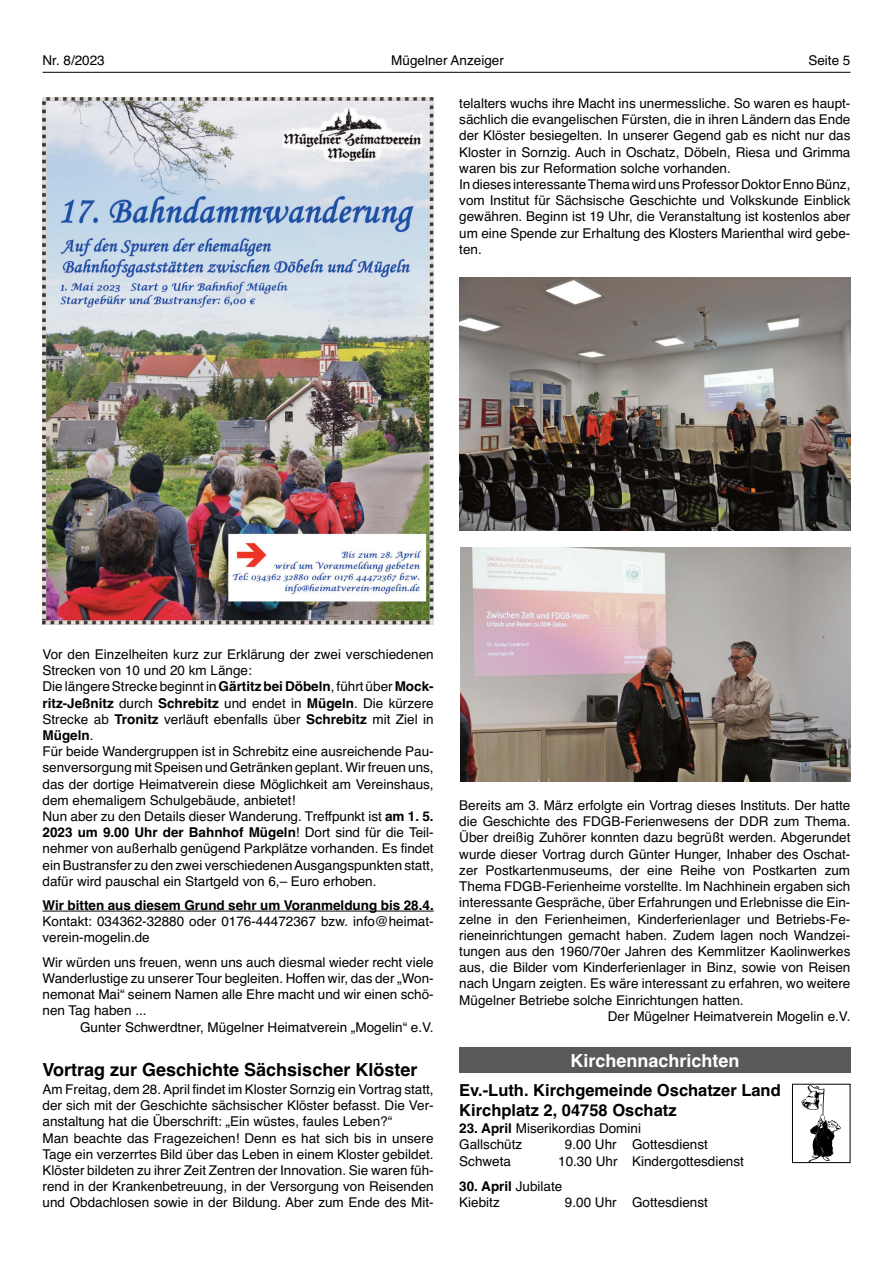
<style>
.page{position:relative;width:893px;height:1263px;background:#fff}
.page>*{position:absolute;margin:0;border:0;box-sizing:border-box;transform-origin:0 0}
.t1{font:700 18px "Helvetica";color:#000}
.t2{font:700 18px "Helvetica";color:#fff}
.t3{font:700 16.5px/19.8px "Helvetica";color:#000}
.t4{font:13.5px/16.2px "Helvetica";color:#000}
.t5{font:700 13.5px "Helvetica";color:#000}
.s1{font-weight:700}
</style>
<div class="page">
<hr style="left:43px;top:72px;width:807px;height:1px;background:#000">
<hr style="left:43px;top:911px;width:391px;height:1px;background:#000">
<img style="left:43px;top:98px;width:391px;height:526px">
<img style="left:459px;top:278px;width:391px;height:252px">
<img style="left:460px;top:547px;width:390px;height:234px">
<div style="left:459px;top:1048px;width:391px;height:25px;background:#58595b"></div>
<svg style="left:801px;top:1086px;width:40px;height:75px"></svg>
<div style="left:792px;top:1084px;width:58px;height:79px;border:1px solid #000"></div>
<p class="t4" style="left:43px;top:53px;width:64px">Nr. 8/2023</p>
<p class="t4" style="left:391px;top:53px;width:114px">Mügelner Anzeiger</p>
<p class="t4" style="left:808px;top:53px;width:44px">Seite 5</p>
<p class="t4" style="left:459px;top:95px;width:393px">telalters wuchs ihre Macht ins unermessliche. So waren es haupt&shy;sächlich die evangelischen Fürsten, die in ihren Ländern das Ende der Klöster besiegelten. In unserer Gegend gab es nicht nur das Kloster in Sornzig. Auch in Oschatz, Döbeln, Riesa und Grimma waren bis zur Reformation solche vorhanden.<br>IndiesesinteressanteThemawirdunsProfessorDoktorEnnoBünz, vom Institut für Sächsische Geschichte und Volkskunde Einblick gewähren. Beginn ist 19 Uhr, die Veranstaltung ist kostenlos aber um eine Spende zur Erhaltung des Klosters Marienthal wird gebe&shy;ten.</p>
<p class="t4" style="left:43px;top:646px;width:393px">Vor den Einzelheiten kurz zur Erklärung der zwei verschiedenen Strecken von 10 und 20 km Länge:<br>Die längere Strecke beginnt in<span class="s1">Gärtitz bei Döbeln</span>, führt über <span class="s1">Mock&shy;ritz-Jeßnitz</span> durch <span class="s1">Schrebitz</span> und endet in <span class="s1">Mügeln</span>. Die kürzere Strecke ab <span class="s1">Tronitz</span> verläuft ebenfalls über <span class="s1">Schrebitz</span> mit Ziel in <span class="s1">Mügeln</span>.<br>Für beide Wandergruppen ist in Schrebitz eine ausreichende Pau&shy;senversorgung mit Speisen und Getränken geplant. Wir freuen uns, das der dortige Heimatverein diese Möglichkeit am Vereinshaus, dem ehemaligem Schulgebäude, anbietet!<br>Nun aber zu den Details dieser Wanderung. Treffpunkt ist <span class="s1">am 1. 5.<br>2023 um 9.00 Uhr der Bahnhof Mügeln</span>! Dort sind für die Teil&shy;nehmer von außerhalb genügend Parkplätze vorhanden. Es findet ein Bustransfer zu den zwei verschiedenenAusgangspunkten statt, dafür wird pauschal ein Startgeld von 6,– Euro erhoben.</p>
<p class="t5" style="left:43px;top:897px;width:393px">Wir bitten aus diesem Grund sehr um Voranmeldung bis 28.4.</p>
<p class="t4" style="left:43px;top:913px;width:393px">Kontakt: 034362-32880 oder 0176-44472367 bzw. info@heimat&shy;verein-mogelin.de</p>
<p class="t4" style="left:43px;top:954px;width:393px;text-align:justify">Wir würden uns freuen, wenn uns auch diesmal wieder recht viele Wanderlustige zu unserer Tour begleiten. Hoffen wir, das der „Won&shy;nemonat Mai“ seinem Namen alle Ehre macht und wir einen schö&shy;nen Tag haben ...</p>
<p class="t4" style="left:80px;top:1019px;width:355px">Gunter Schwerdtner, Mügelner Heimatverein „Mogelin“ e.V.</p>
<h1 class="t1" style="left:43px;top:1059px;width:376px">Vortrag zur Geschichte Sächsischer Klöster</h1>
<p class="t4" style="left:43px;top:1081px;width:393px">Am Freitag, dem 28.April findet im Kloster Sornzig ein Vortrag statt, der sich mit der Geschichte sächsischer Klöster befasst. Die Ver&shy;anstaltung hat die Überschrift: „Ein wüstes, faules Leben?“<br>Man beachte das Fragezeichen! Denn es hat sich bis in unsere Tage ein verzerrtes Bild über das Leben in einem Kloster gebildet.<br>Klöster bildeten zu ihrer Zeit Zentren der Innovation. Sie waren füh&shy;rend in der Krankenbetreuung, in der Versorgung von Reisenden und Obdachlosen sowie in der Bildung. Aber zum Ende des Mit-</p>
<p class="t4" style="left:459px;top:797px;width:393px">Bereits am 3. März erfolgte ein Vortrag dieses Instituts. Der hatte</p>
<p class="t4" style="left:459px;top:813px;width:393px">die Geschichte des FDGB-Ferienwesens der DDR zum Thema.</p>
<p class="t4" style="left:459px;top:830px;width:393px">Über dreißig Zuhörer konnten dazu begrüßt werden. Abgerundet</p>
<p class="t4" style="left:459px;top:846px;width:393px">wurde dieser Vortrag durch Günter Hunger, Inhaber des Oschat-</p>
<p class="t4" style="left:459px;top:862px;width:392px">zer Postkartenmuseums, der eine Reihe von Postkarten zum</p>
<p class="t4" style="left:459px;top:878px;width:393px">Thema FDGB-Ferienheime vorstellte. Im Nachhinein ergaben sich</p>
<p class="t4" style="left:459px;top:894px;width:393px">interessante Gespräche, über Erfahrungen und Erlebnisse die Ein-</p>
<p class="t4" style="left:459px;top:911px;width:393px">zelne in den Ferienheimen, Kinderferienlager und Betriebs-Fe-</p>
<p class="t4" style="left:459px;top:927px;width:393px">rieneinrichtungen gemacht haben. Zudem lagen noch Wandzei-</p>
<p class="t4" style="left:459px;top:943px;width:393px">tungen aus den 1960/70er Jahren des Kemmlitzer Kaolinwerkes</p>
<p class="t4" style="left:459px;top:959px;width:393px">aus, die Bilder vom Kinderferienlager in Binz, sowie von Reisen</p>
<p class="t4" style="left:459px;top:975px;width:393px">nach Ungarn zeigten. Es wäre interessant zu erfahren, wo weitere</p>
<p class="t4" style="left:459px;top:992px;width:286px">Mügelner Betriebe solche Einrichtungen hatten.</p>
<p class="t4" style="left:608px;top:1008px;width:244px">Der Mügelner Heimatverein Mogelin e.V.</p>
<h1 class="t2" style="left:570px;top:1050px;width:171px">Kirchennachrichten</h1>
<p class="t3" style="left:459px;top:1080px;width:323px">Ev.-Luth. Kirchgemeinde Oschatzer Land<br>Kirchplatz 2, 04758 Oschatz</p>
<p class="t4" style="left:459px;top:1120px;width:183px"><span class="s1">23. April</span> Miserikordias Domini<br>Gallschütz</p>
<p class="t4" style="left:565px;top:1136px;width:144px">9.00 Uhr Gottesdienst</p>
<p class="t4" style="left:459px;top:1153px;width:53px">Schweta</p>
<p class="t4" style="left:558px;top:1153px;width:187px">10.30 Uhr Kindergottesdienst</p>
<p class="t4" style="left:459px;top:1178px;width:105px"><span class="s1">30. April</span> Jubilate<br>Kiebitz</p>
<p class="t4" style="left:565px;top:1194px;width:144px">9.00 Uhr Gottesdienst</p>
</div>
